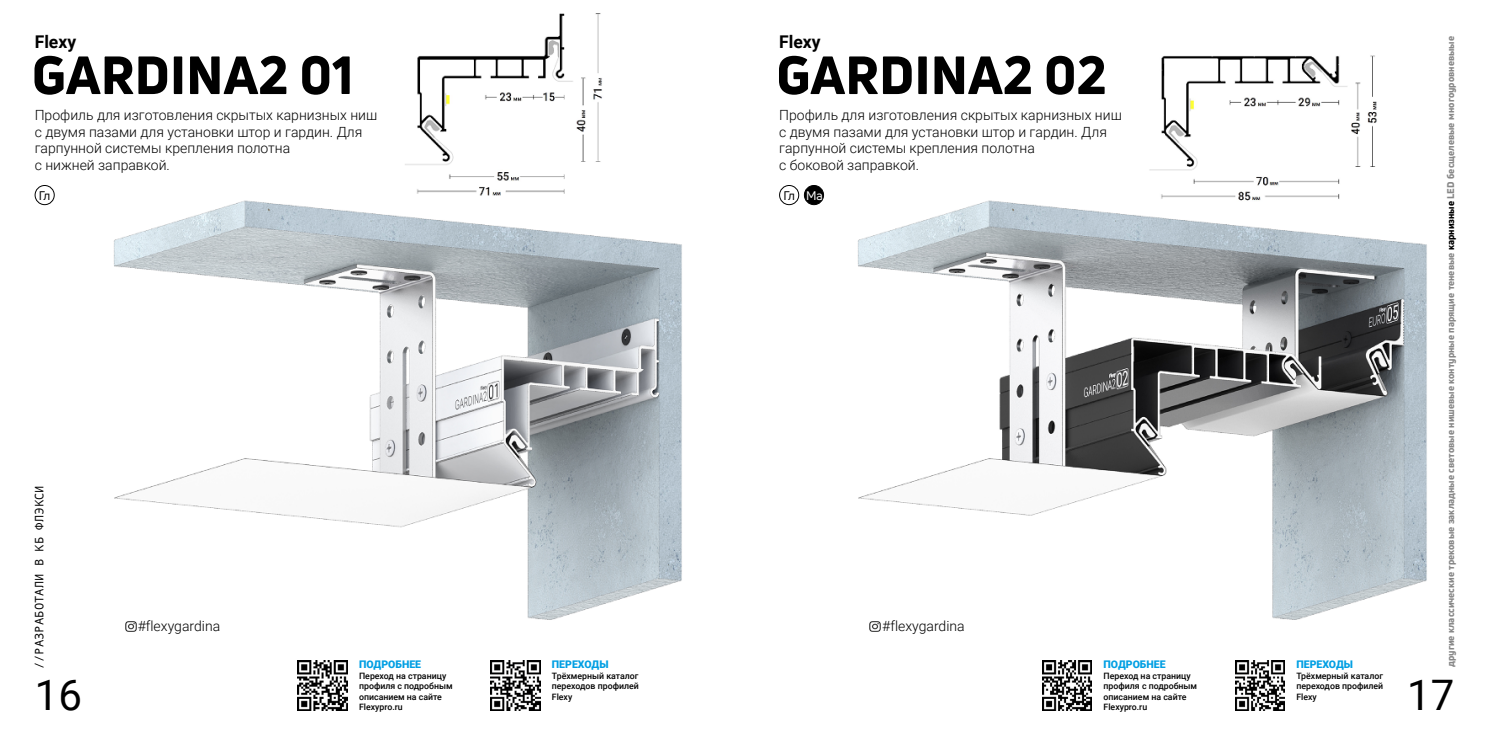
<style>
.page{position:relative;width:1489px;height:745px;background:#fff}
.page>*{position:absolute;margin:0;border:0;box-sizing:border-box;transform-origin:0 0}
.t1{font:800 52.5px "Uni Neue";color:#000}
.t2{font:42px "Roboto";color:#000}
.t3{font:700 17.5px "Roboto";color:#000}
.t4{font:300 14px/16.8px "Roboto";color:#000}
.t5{font:12.25px "Andale Mono";color:#000}
.t6{font:12.25px "Uni Neue";color:#000}
.t7{font:900 10.5px "Roboto";color:#009fe3}
.t8{font:800 9.62px "Uni Neue";color:#878787}
.t9{font:500 8.75px/10.5px "Roboto";color:#000}
.s1{color:#fff}
.s2{color:#000}
</style>
<div class="page">
<img style="left:417px;top:13px;width:185px;height:111px">
<img style="left:113px;top:124px;width:569px;height:587px">
<svg style="left:125px;top:621px;width:11px;height:10px"></svg>
<img style="left:1161px;top:55px;width:216px;height:69px">
<img style="left:857px;top:124px;width:570px;height:587px">
<svg style="left:869px;top:621px;width:11px;height:10px"></svg>
<div style="left:804px;top:185px;width:19px;height:19px;background:#000;border-radius:50%"></div>
<div style="left:804px;top:185px;width:19px;height:20px;border:1px solid #000;border-radius:50%"></div>
<div style="left:779px;top:185px;width:20px;height:20px;border:1px solid #000;border-radius:50%"></div>
<img style="left:298px;top:660px;width:49px;height:49px">
<img style="left:490px;top:660px;width:50px;height:49px">
<img style="left:1042px;top:660px;width:49px;height:49px">
<img style="left:1234px;top:660px;width:50px;height:49px">
<div style="left:35px;top:185px;width:20px;height:20px;border:1px solid #000;border-radius:50%"></div>
<p class="t3" style="left:35px;top:29px;width:43px">Flexy</p>
<h1 class="t1" style="left:32px;top:40px;width:323px">GARDINA2 01</h1>
<p class="t4" style="left:35px;top:106px;width:344px">Профиль для изготовления скрытых карнизных ниш с двумя пазами для установки штор и гардин. Для гарпунной системы крепления полотна<br>с нижней заправкой.</p>
<p class="t6" style="left:39px;top:187px;width:13px">Гл</p>
<p class="t5" style="left:31px;top:669px;width:185px;rotate:-90deg">//РАЗРАБОТАЛИ В КБ ФЛЭКСИ</p>
<h2 class="t2" style="left:35px;top:665px;width:49px">16</h2>
<p class="t4" style="left:138px;top:617px;width:84px">#flexygardina</p>
<p class="t7" style="left:359px;top:657px;width:64px">ПОДРОБНЕЕ</p>
<p class="t9" style="left:359px;top:669px;width:95px">Переход на страницу профиля с подробным описанием на сайте<br>Flexypro.ru</p>
<p class="t7" style="left:552px;top:657px;width:58px">ПЕРЕХОДЫ</p>
<p class="t9" style="left:552px;top:669px;width:88px;text-align:justify">Трёхмерный каталог переходов профилей Flexy</p>
<p class="t3" style="left:779px;top:29px;width:43px">Flexy</p>
<h1 class="t1" style="left:776px;top:40px;width:332px">GARDINA2 02</h1>
<p class="t4" style="left:779px;top:106px;width:344px">Профиль для изготовления скрытых карнизных ниш с двумя пазами для установки штор и гардин. Для гарпунной системы крепления полотна<br>с боковой заправкой.</p>
<p class="t6" style="left:783px;top:187px;width:41px">Гл <span class="s1">Ма</span></p>
<p class="t4" style="left:882px;top:617px;width:84px">#flexygardina</p>
<p class="t7" style="left:1103px;top:657px;width:64px">ПОДРОБНЕЕ</p>
<p class="t9" style="left:1103px;top:669px;width:95px">Переход на страницу профиля с подробным описанием на сайте<br>Flexypro.ru</p>
<p class="t7" style="left:1296px;top:657px;width:58px">ПЕРЕХОДЫ</p>
<p class="t9" style="left:1296px;top:669px;width:88px;text-align:justify">Трёхмерный каталог переходов профилей Flexy</p>
<p class="t8" style="left:1444px;top:666px;width:632px;rotate:-90deg">другие классические трековые закладные световые нишевые контурные парящие теневые <span class="s2">карнизные</span> LED бесщелевые многоуровневыые</p>
<h2 class="t2" style="left:1406px;top:665px;width:49px">17</h2>
</div>
